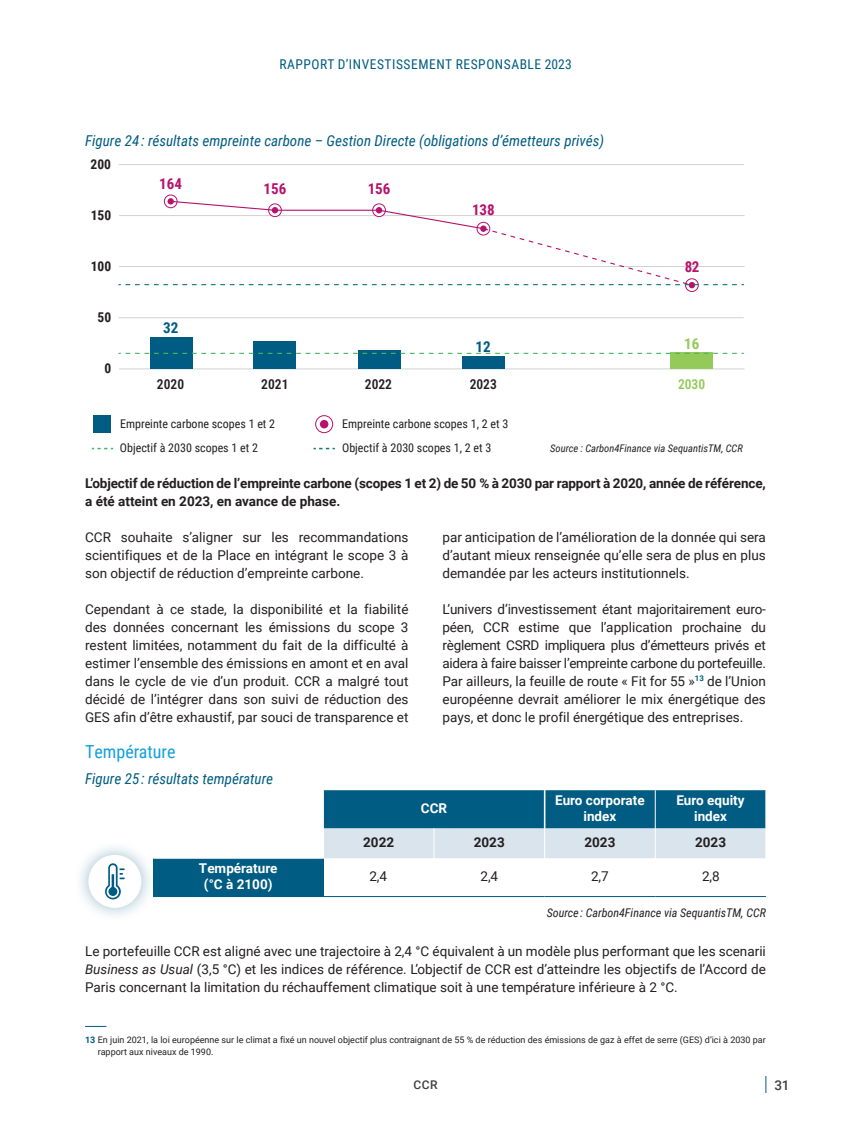
<style>
.page{position:relative;width:851px;height:1127px;background:#fff}
.page>*{position:absolute;margin:0;border:0;box-sizing:border-box;transform-origin:0 0}
.t1{font:18px "Roboto Condensed";color:#12a0db}
.t2{font:italic 15px "Roboto Condensed";color:#005c82}
.t3{font:700 15px "Roboto Condensed";color:#b6136e}
.t4{font:700 15px "Roboto Condensed";color:#005c82}
.t5{font:700 15px "Roboto Condensed";color:#93ca59}
.t6{font:13.5px/18px "Roboto";color:#231f20;text-align:justify}
.t7{font:700 13.5px/18px "Roboto";letter-spacing:-.01em;color:#231f20}
.t8{font:700 13.5px/16.2px "Roboto";color:#fff;text-align:center}
.t9{font:13.5px "Roboto Condensed";letter-spacing:.04em;color:#005c82}
.t10{font:600 13.5px "Roboto Condensed";color:#231f20}
.t11{font:700 13.5px "Roboto Condensed";color:#231f20}
.t12{font:600 13.5px "Roboto Condensed";color:#93ca59}
.t13{font:500 13.5px "Roboto";color:#3e3e3f}
.t14{font:12px/24.5px "Roboto Condensed";color:#231f20}
.t15{font:italic 12px "Roboto Condensed";color:#231f20}
.t16{font:500 12px "Roboto";color:#3e3e3f}
.t17{font:italic 10.5px "Roboto Condensed";color:#231f20}
.t18{font:9px/12px "Roboto";color:#231f20}
.s1{font-style:italic}
.s2{font-weight:700;color:#005c82}
</style>
<div class="page">
<svg style="left:765px;top:1076px;width:1px;height:17px"></svg>
<svg style="left:85px;top:1026px;width:21px;height:1px"></svg>
<svg style="left:324px;top:790px;width:441px;height:68px;background:#6098b1"></svg>
<div style="left:153px;top:858px;width:170px;height:38px;background:#005c82"></div>
<hr style="left:153px;top:896px;width:170px;height:1px;background:#005c82">
<hr style="left:323px;top:896px;width:111px;height:1px;background:#005c82">
<hr style="left:434px;top:896px;width:110px;height:1px;background:#005c82">
<hr style="left:544px;top:896px;width:111px;height:1px;background:#005c82">
<hr style="left:655px;top:896px;width:110px;height:1px;background:#005c82">
<hr style="left:654px;top:790px;width:1px;height:38px;background:#fff">
<hr style="left:433px;top:828px;width:1px;height:30px;background:#fff">
<hr style="left:544px;top:828px;width:1px;height:30px;background:#fff">
<hr style="left:654px;top:828px;width:1px;height:30px;background:#fff">
<hr style="left:544px;top:790px;width:1px;height:38px;background:#fff">
<hr style="left:153px;top:858px;width:171px;height:1px;background:#fff">
<hr style="left:119px;top:368px;width:625px;height:1px;background:#d1d2d4">
<hr style="left:119px;top:164px;width:625px;height:1px;background:#d1d2d4">
<hr style="left:119px;top:266px;width:625px;height:1px;background:#d1d2d4">
<hr style="left:119px;top:215px;width:625px;height:1px;background:#d1d2d4">
<hr style="left:118px;top:317px;width:625px;height:1px;background:#d1d2d4">
<div style="left:164px;top:195px;width:13px;height:13px;border:1px solid #b6136e;border-radius:50%"></div>
<div style="left:685px;top:278px;width:13px;height:14px;border:1px solid #b6136e;border-radius:50%"></div>
<svg style="left:315px;top:416px;width:17px;height:17px"></svg>
<div style="left:315px;top:415px;width:18px;height:18px;border:1px solid #b6136e;border-radius:50%"></div>
<div style="left:320px;top:420px;width:8px;height:8px;background:#b6136e;border-radius:50%"></div>
<div style="left:94px;top:416px;width:17px;height:17px;background:#005c82"></div>
<svg style="left:92px;top:448px;width:21px;height:1px"></svg>
<svg style="left:313px;top:448px;width:22px;height:1px"></svg>
<div style="left:670px;top:353px;width:42px;height:16px;background:#93ca59"></div>
<div style="left:461px;top:357px;width:43px;height:12px;background:#005c82"></div>
<div style="left:358px;top:350px;width:42px;height:19px;background:#005c82"></div>
<div style="left:253px;top:342px;width:43px;height:27px;background:#005c82"></div>
<div style="left:150px;top:338px;width:42px;height:31px;background:#005c82"></div>
<svg style="left:118px;top:353px;width:625px;height:1px"></svg>
<svg style="left:118px;top:200px;width:625px;height:86px"></svg>
<img style="left:80px;top:847px;width:70px;height:69px">
<div style="left:88px;top:855px;width:53px;height:53px;background:#fff;border-radius:50%"></div>
<svg style="left:105px;top:863px;width:20px;height:37px"></svg>
<p class="t9" style="left:279px;top:55px;width:293px">RAPPORT D’INVESTISSEMENT RESPONSABLE 2023</p>
<p class="t2" style="left:85px;top:130px;width:520px">Figure 24 : résultats empreinte carbone – Gestion Directe (obligations d’émetteurs privés)</p>
<p class="t11" style="left:90px;top:155px;width:22px">200</p>
<p class="t11" style="left:91px;top:206px;width:22px">150</p>
<p class="t11" style="left:91px;top:257px;width:22px">100</p>
<p class="t3" style="left:159px;top:173px;width:24px">164</p>
<p class="t3" style="left:263px;top:178px;width:24px">156</p>
<p class="t3" style="left:367px;top:178px;width:24px">156</p>
<p class="t3" style="left:472px;top:199px;width:24px">138</p>
<p class="t3" style="left:684px;top:256px;width:16px">82</p>
<p class="t11" style="left:98px;top:308px;width:15px">50</p>
<p class="t11" style="left:104px;top:359px;width:8px">0</p>
<p class="t4" style="left:163px;top:317px;width:17px">32</p>
<p class="t4" style="left:475px;top:336px;width:17px">12</p>
<p class="t5" style="left:684px;top:333px;width:17px">16</p>
<p class="t10" style="left:157px;top:375px;width:29px">2020</p>
<p class="t10" style="left:261px;top:375px;width:29px">2021</p>
<p class="t10" style="left:365px;top:375px;width:29px">2022</p>
<p class="t10" style="left:469px;top:375px;width:29px">2023</p>
<p class="t12" style="left:678px;top:375px;width:29px">2030</p>
<p class="t14" style="left:120px;top:411px;width:157px">Empreinte carbone scopes 1 et 2<br>Objectif à 2030 scopes 1 et 2</p>
<p class="t14" style="left:342px;top:411px;width:168px">Empreinte carbone scopes 1, 2 et 3<br>Objectif à 2030 scopes 1, 2 et 3</p>
<p class="t17" style="left:550px;top:441px;width:194px">Source : Carbon4Finance via SequantisTM, CCR</p>
<p class="t7" style="left:85px;top:473px;width:682px">L’objectif de réduction de l’empreinte carbone (scopes 1 et 2) de 50 % à 2030 par rapport à 2020, année de référence, a été atteint en 2023, en avance de phase.</p>
<p class="t6" style="left:85px;top:527px;width:325px">CCR souhaite s’aligner sur les recommandations scientifiques et de la Place en intégrant le scope 3 à son objectif de réduction d’empreinte carbone.</p>
<p class="t6" style="left:85px;top:599px;width:325px">Cependant à ce stade, la disponibilité et la fiabilité des données concernant les émissions du scope 3 restent limitées, notamment du fait de la difficulté à estimer l’ensemble des émissions en amont et en aval dans le cycle de vie d’un produit. CCR a malgré tout décidé de l’intégrer dans son suivi de réduction des GES afin d’être exhaustif, par souci de transparence et</p>
<h1 class="t1" style="left:85px;top:739px;width:92px">Température</h1>
<p class="t2" style="left:85px;top:768px;width:189px">Figure 25 : résultats température</p>
<p class="t6" style="left:442px;top:527px;width:325px">par anticipation de l’amélioration de la donnée qui sera d’autant mieux renseignée qu’elle sera de plus en plus demandée par les acteurs institutionnels.</p>
<p class="t6" style="left:442px;top:599px;width:325px">L’univers d’investissement étant majoritairement euro&shy;péen, CCR estime que l’application prochaine du règlement CSRD impliquera plus d’émetteurs privés et aidera à faire baisser l’empreinte carbone du portefeuille.<br>Par ailleurs, la feuille de route « Fit for 55 »<sup>13</sup> de l’Union européenne devrait améliorer le mix énergétique des pays, et donc le profil énergétique des entreprises.</p>
<p class="t8" style="left:421px;top:799px;width:28px">CCR</p>
<p class="t8" style="left:555px;top:791px;width:91px">Euro corporate index</p>
<p class="t8" style="left:676px;top:791px;width:70px">Euro equity index</p>
<p class="t7" style="left:363px;top:832px;width:32px">2022</p>
<p class="t7" style="left:473px;top:832px;width:32px">2023</p>
<p class="t7" style="left:584px;top:832px;width:32px">2023</p>
<p class="t7" style="left:695px;top:832px;width:32px">2023</p>
<p class="t8" style="left:199px;top:859px;width:80px">Température (°C à 2100)</p>
<p class="t6" style="left:369px;top:866px;width:19px">2,4</p>
<p class="t6" style="left:480px;top:866px;width:19px">2,4</p>
<p class="t6" style="left:591px;top:866px;width:19px">2,7</p>
<p class="t6" style="left:702px;top:866px;width:19px">2,8</p>
<p class="t15" style="left:546px;top:905px;width:221px">Source : Carbon4Finance via SequantisTM, CCR</p>
<p class="t6" style="left:85px;top:941px;width:682px">Le portefeuille CCR est aligné avec une trajectoire à 2,4 °C équivalent à un modèle plus performant que les scenarii <span class="s1">Business as Usual</span> (3,5 °C) et les indices de référence. L’objectif de CCR est d’atteindre les objectifs de l’Accord de Paris concernant la limitation du réchauffement climatique soit à une température inférieure à 2 °C.</p>
<p class="t18" style="left:98px;top:1033px;width:669px;text-indent:-13px"><span class="s2">13</span> En juin 2021, la loi européenne sur le climat a fixé un nouvel objectif plus contraignant de 55 % de réduction des émissions de gaz à effet de serre (GES) d’ici à 2030 par rapport aux niveaux de 1990.</p>
<p class="t16" style="left:413px;top:1076px;width:25px">CCR</p>
<p class="t13" style="left:774px;top:1075px;width:17px">31</p>
</div>
